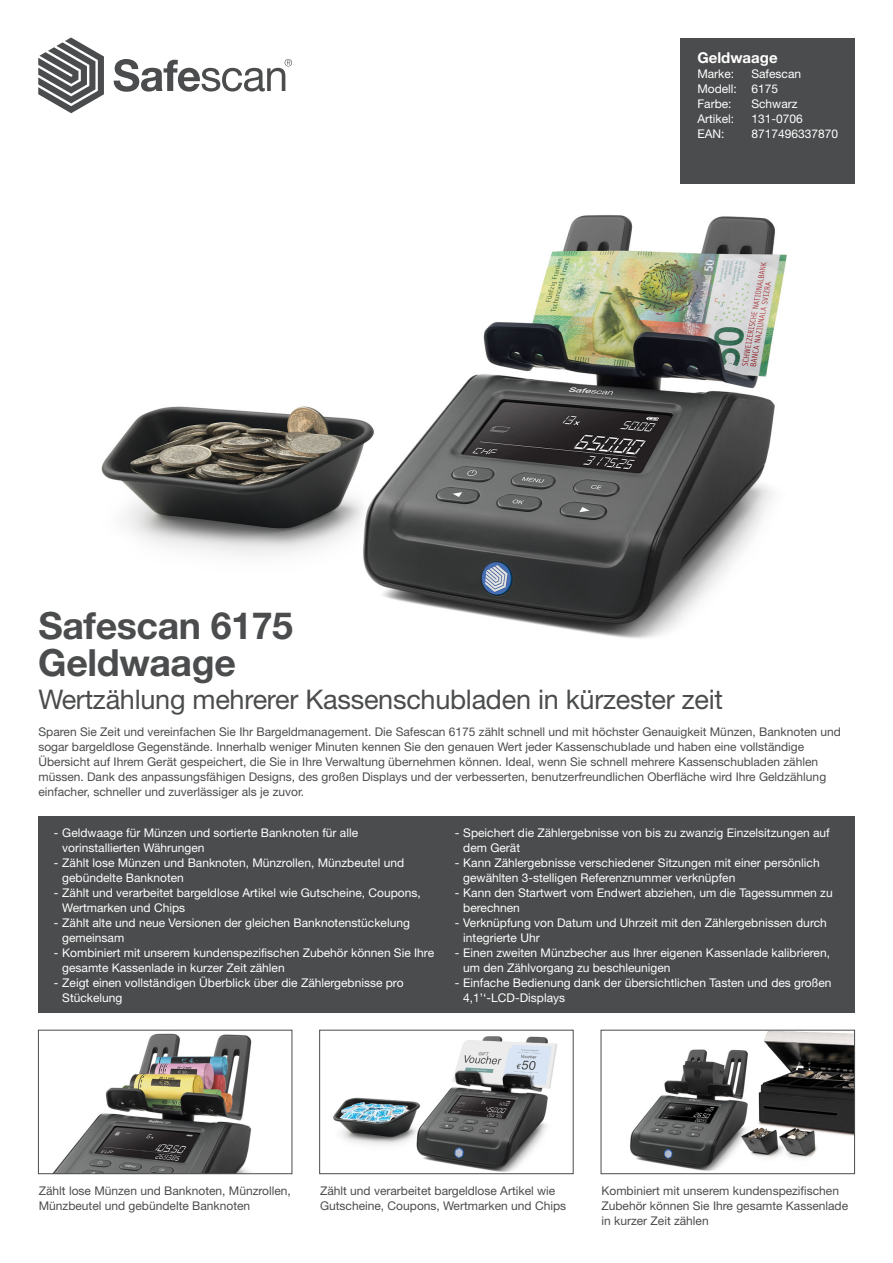
<style>
.page{position:relative;width:893px;height:1263px;background:#fff}
.page>*{position:absolute;margin:0;border:0;box-sizing:border-box;transform-origin:0 0}
.t1{font:700 37.5px "Helvetica Neue LT Std";letter-spacing:-.01em;color:#4b4c4d}
.t2{font:27px "Helvetica Neue LT Std";letter-spacing:-.01em;color:#4b4c4d}
.t3{font:700 15px "Helvetica Neue LT Std";color:#fff}
.Tabel{font:12px/15px "Helvetica Neue LT Std";color:#fff}
.Platte_tekst{font:12px/15px "Helvetica Neue LT Std";color:#4b4c4d}
</style>
<div class="page">
<div style="left:680px;top:39px;width:175px;height:145px;background:#4b4c4d"></div>
<svg style="left:38px;top:37px;width:66px;height:76px"></svg>
<svg style="left:114px;top:59px;width:178px;height:33px"></svg>
<div style="left:38px;top:829px;width:817px;height:173px;background:#4b4c4d"></div>
<img style="left:101px;top:215px;width:686px;height:424px">
<img style="left:333px;top:1036px;width:225px;height:136px">
<div style="left:319px;top:1030px;width:254px;height:144px;border:1px solid #4b4c4d"></div>
<img style="left:630px;top:1032px;width:223px;height:139px">
<div style="left:601px;top:1030px;width:254px;height:144px;border:1px solid #4b4c4d"></div>
<img style="left:53px;top:1033px;width:199px;height:139px">
<div style="left:38px;top:1030px;width:254px;height:144px;border:1px solid #4b4c4d"></div>
<div style="left:38px;top:986px;width:817px;height:27px;background:#4b4c4d"></div>
<div style="left:38px;top:816px;width:817px;height:27px;background:#4b4c4d"></div>
<p class="t1" style="left:38px;top:602px;width:256px">Safescan 6175</p>
<p class="t1" style="left:38px;top:639px;width:199px">Geldwaage</p>
<p class="t3" style="left:697px;top:48px;width:82px">Geldwaage</p>
<p class="Tabel" style="left:697px;top:66px;width:38px">Marke:</p>
<p class="Tabel" style="left:751px;top:66px;width:51px">Safescan</p>
<p class="Tabel" style="left:697px;top:81px;width:82px">Modell: 6175</p>
<p class="Tabel" style="left:697px;top:96px;width:36px">Farbe:</p>
<p class="Tabel" style="left:751px;top:96px;width:48px">Schwarz</p>
<p class="Tabel" style="left:697px;top:111px;width:38px">Artikel:</p>
<p class="Tabel" style="left:751px;top:111px;width:53px">131-0706</p>
<p class="Tabel" style="left:697px;top:126px;width:29px">EAN:</p>
<p class="Tabel" style="left:751px;top:126px;width:88px">8717496337870</p>
<p class="t2" style="left:38px;top:683px;width:686px">Wertzählung mehrerer Kassenschubladen in kürzester zeit</p>
<p class="Platte_tekst" style="left:38px;top:724px;width:804px">Sparen Sie Zeit und vereinfachen Sie Ihr Bargeldmanagement. Die Safescan 6175 zählt schnell und mit höchster Genauigkeit Münzen, Banknoten und sogar bargeldlose Gegenstände. Innerhalb weniger Minuten kennen Sie den genauen Wert jeder Kassenschublade und haben eine vollständige Übersicht auf Ihrem Gerät gespeichert, die Sie in Ihre Verwaltung übernehmen können. Ideal, wenn Sie schnell mehrere Kassenschubladen zählen müssen. Dank des anpassungsfähigen Designs, des großen Displays und der verbesserten, benutzerfreundlichen Oberfläche wird Ihre Geldzählung einfacher, schneller und zuverlässiger als je zuvor.</p>
<p class="Tabel" style="left:62px;top:825px;width:297px;text-indent:-9px">- Geldwaage für Münzen und sortierte Banknoten für alle vorinstallierten Währungen</p>
<p class="Tabel" style="left:62px;top:855px;width:343px;text-indent:-9px">- Zählt lose Münzen und Banknoten, Münzrollen, Münzbeutel und gebündelte Banknoten</p>
<p class="Tabel" style="left:62px;top:885px;width:360px;text-indent:-9px">- Zählt und verarbeitet bargeldlose Artikel wie Gutscheine, Coupons,<br>Wertmarken und Chips</p>
<p class="Tabel" style="left:62px;top:915px;width:349px;text-indent:-9px">- Zählt alte und neue Versionen der gleichen Banknotenstückelung gemeinsam</p>
<p class="Tabel" style="left:62px;top:945px;width:373px;text-indent:-9px">- Kombiniert mit unserem kundenspezifischen Zubehör können Sie Ihre gesamte Kassenlade in kurzer Zeit zählen</p>
<p class="Tabel" style="left:62px;top:975px;width:343px;text-indent:-9px">- Zeigt einen vollständigen Überblick über die Zählergebnisse pro<br>Stückelung</p>
<p class="Tabel" style="left:463px;top:825px;width:368px;text-indent:-9px">- Speichert die Zählergebnisse von bis zu zwanzig Einzelsitzungen auf dem Gerät</p>
<p class="Tabel" style="left:463px;top:855px;width:358px;text-indent:-9px">- Kann Zählergebnisse verschiedener Sitzungen mit einer persönlich gewählten 3-stelligen Referenznummer verknüpfen</p>
<p class="Tabel" style="left:463px;top:885px;width:371px;text-indent:-9px">- Kann den Startwert vom Endwert abziehen, um die Tagessummen zu berechnen</p>
<p class="Tabel" style="left:463px;top:915px;width:365px;text-indent:-9px">- Verknüpfung von Datum und Uhrzeit mit den Zählergebnissen durch integrierte Uhr</p>
<p class="Tabel" style="left:463px;top:945px;width:368px;text-indent:-9px">- Einen zweiten Münzbecher aus Ihrer eigenen Kassenlade kalibrieren, um den Zählvorgang zu beschleunigen</p>
<p class="Tabel" style="left:463px;top:975px;width:370px;text-indent:-9px">- Einfache Bedienung dank der übersichtlichen Tasten und des großen<br>4,1’‘-LCD-Displays</p>
<p class="Platte_tekst" style="left:39px;top:1182px;width:254px">Zählt lose Münzen und Banknoten, Münzrollen,<br>Münzbeutel und gebündelte Banknoten</p>
<p class="Platte_tekst" style="left:320px;top:1183px;width:248px">Zählt und verarbeitet bargeldlose Artikel wie<br>Gutscheine, Coupons, Wertmarken und Chips</p>
<p class="Platte_tekst" style="left:601px;top:1182px;width:248px">Kombiniert mit unserem kundenspezifischen<br>Zubehör können Sie Ihre gesamte Kassenlade in kurzer Zeit zählen</p>
</div>
